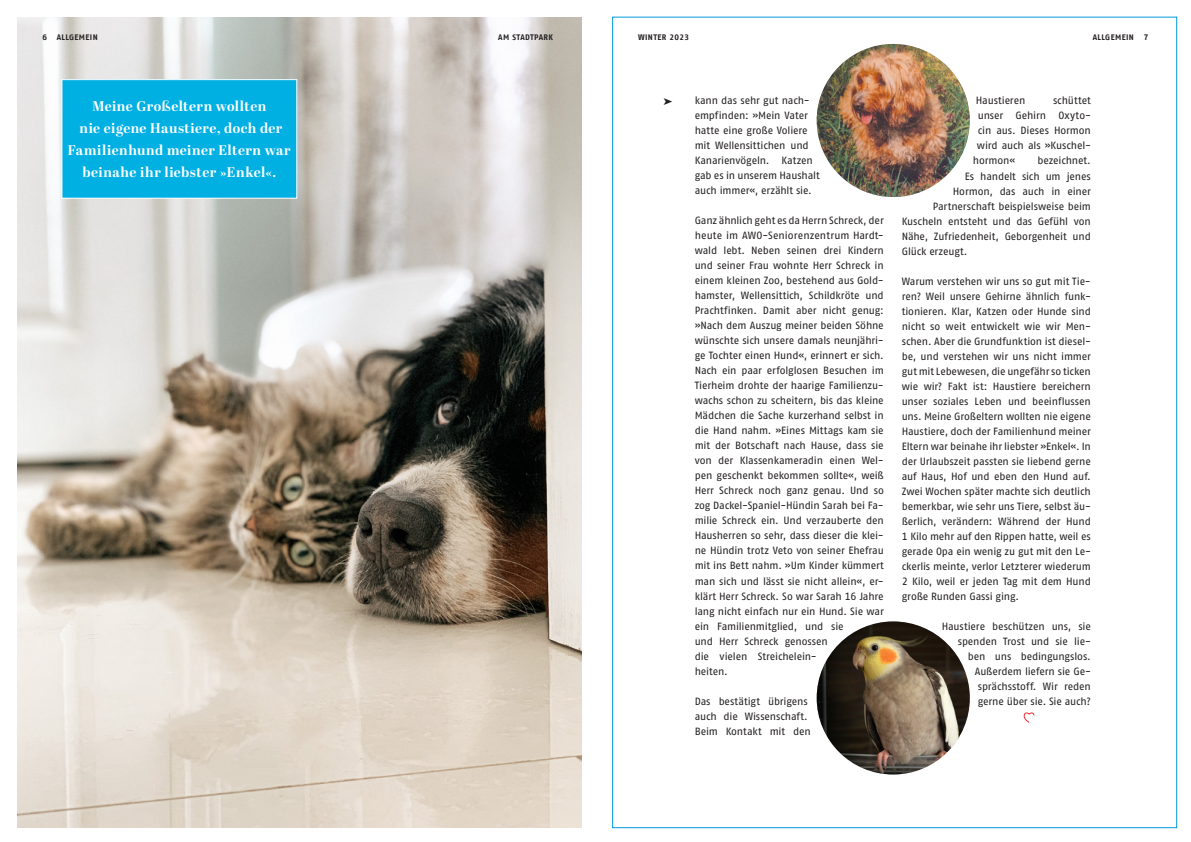
<style>
.page{position:relative;width:1191px;height:842px;background:#fff}
.page>*{position:absolute;margin:0;border:0;box-sizing:border-box;transform-origin:0 0}
.t1{font:700 14px/22px "Abril Display";letter-spacing:.025em;color:#fff;text-align:center}
.t2{font:10.5px/15px "Fago No Tf";letter-spacing:-.015em;color:#231f20}
.t3{font:700 8px "AWO Fago Office";letter-spacing:.05em;color:#231f20}
</style>
<div class="page">
<img style="left:17px;top:17px;width:564px;height:811px">
<div style="left:62px;top:80px;width:235px;height:118px;background:#00b0e3"></div>
<div style="left:62px;top:79px;width:235px;height:119px;border:1px solid #fff"></div>
<img style="left:816px;top:44px;width:153px;height:153px;border-radius:77px">
<img style="left:816px;top:621px;width:153px;height:153px;border-radius:77px">
<svg style="left:1023px;top:712px;width:11px;height:11px"></svg>
<p class="t3" style="left:43px;top:33px;width:57px">6 ALLGEMEIN</p>
<p class="t1" style="left:68px;top:96px;width:224px">Meine Großeltern wollten<br>nie eigene Haustiere, doch der<br>Familienhund meiner Eltern war beinahe ihr liebster »Enkel«.</p>
<p class="t3" style="left:498px;top:33px;width:56px">AM STADTPARK</p>
<p class="t3" style="left:638px;top:33px;width:53px">WINTER 2023</p>
<p class="t3" style="left:1092px;top:33px;width:57px">ALLGEMEIN 7</p>
<p class="t2" style="left:694px;top:93px;width:126px">kann das sehr gut nach&shy;empfinden: »Mein Vater hatte eine große Voliere mit Wellensittichen und<br>Kanarienvögeln. Katzen gab es in unserem Haushalt auch immer«, erzählt sie.</p>
<p class="t2" style="left:694px;top:213px;width:191px">Ganz ähnlich geht es da Herrn Schreck, der heute im AWO-Seniorenzentrum Hardt&shy;wald lebt. Neben seinen drei Kindern und seiner Frau wohnte Herr Schreck in einem kleinen Zoo, bestehend aus Gold&shy;hamster, Wellensittich, Schildkröte und Prachtfinken. Damit aber nicht genug: »Nach dem Auszug meiner beiden Söhne wünschte sich unsere damals neunjähri&shy;ge Tochter einen Hund«, erinnert er sich.<br>Nach ein paar erfolglosen Besuchen im Tierheim drohte der haarige Familienzu&shy;wachs schon zu scheitern, bis das kleine Mädchen die Sache kurzerhand selbst in die Hand nahm. »Eines Mittags kam sie mit der Botschaft nach Hause, dass sie von der Klassenkameradin einen Wel&shy;pen geschenkt bekommen sollte«, weiß Herr Schreck noch ganz genau. Und so zog Dackel-Spaniel-Hündin Sarah bei Fa&shy;milie Schreck ein. Und verzauberte den Hausherren so sehr, dass dieser die klei&shy;ne Hündin trotz Veto von seiner Ehefrau mit ins Bett nahm. »Um Kinder kümmert man sich und lässt sie nicht allein«, er&shy;klärt Herr Schreck. So war Sarah 16 Jahre lang nicht einfach nur ein Hund. Sie war ein Familienmitglied, und sie<br>und Herr Schreck genossen<br>die vielen Streichelein-<br>heiten.</p>
<p class="t2" style="left:694px;top:693px;width:117px">Das bestätigt übrigens auch die Wissenschaft.<br>Beim Kontakt mit den</p>
<p class="t2" style="left:975px;top:93px;width:51px">Haustieren</p>
<p class="t2" style="left:1053px;top:93px;width:39px">schüttet</p>
<p class="t2" style="left:977px;top:108px;width:115px">unser Gehirn Oxyto-</p>
<p class="t2" style="left:977px;top:123px;width:115px">cin aus. Dieses Hormon</p>
<p class="t2" style="left:976px;top:138px;width:116px">wird auch als »Kuschel-</p>
<p class="t2" style="left:972px;top:153px;width:44px">hormon«</p>
<p class="t2" style="left:1037px;top:153px;width:55px">bezeichnet.</p>
<p class="t2" style="left:964px;top:168px;width:128px">Es handelt sich um jenes</p>
<p class="t2" style="left:952px;top:183px;width:139px">Hormon, das auch in einer</p>
<p class="t2" style="left:932px;top:198px;width:160px">Partnerschaft beispielsweise beim</p>
<p class="t2" style="left:901px;top:213px;width:191px">Kuscheln entsteht und das Gefühl von</p>
<p class="t2" style="left:901px;top:228px;width:191px">Nähe, Zufriedenheit, Geborgenheit und</p>
<p class="t2" style="left:901px;top:243px;width:67px">Glück erzeugt.</p>
<p class="t2" style="left:901px;top:273px;width:191px;text-align:justify">Warum verstehen wir uns so gut mit Tie&shy;ren? Weil unsere Gehirne ähnlich funk&shy;tionieren. Klar, Katzen oder Hunde sind nicht so weit entwickelt wie wir Men&shy;schen. Aber die Grundfunktion ist diesel&shy;be, und verstehen wir uns nicht immer gut mit Lebewesen, die ungefähr so ticken wie wir? Fakt ist: Haustiere bereichern unser soziales Leben und beeinflussen uns. Meine Großeltern wollten nie eigene Haustiere, doch der Familienhund meiner Eltern war beinahe ihr liebster »Enkel«. In der Urlaubszeit passten sie liebend gerne auf Haus, Hof und eben den Hund auf.<br>Zwei Wochen später machte sich deutlich bemerkbar, wie sehr uns Tiere, selbst äu&shy;ßerlich, verändern: Während der Hund 1 Kilo mehr auf den Rippen hatte, weil es gerade Opa ein wenig zu gut mit den Le&shy;ckerlis meinte, verlor Letzterer wiederum 2 Kilo, weil er jeden Tag mit dem Hund große Runden Gassi ging.</p>
<p class="t2" style="left:941px;top:618px;width:151px;text-align:right">Haustiere beschützen uns, sie spenden Trost und sie lie&shy;ben uns bedingungslos.<br>Außerdem liefern sie Ge&shy;sprächsstoff. Wir reden<br>gerne über sie. Sie auch?</p>
</div>
